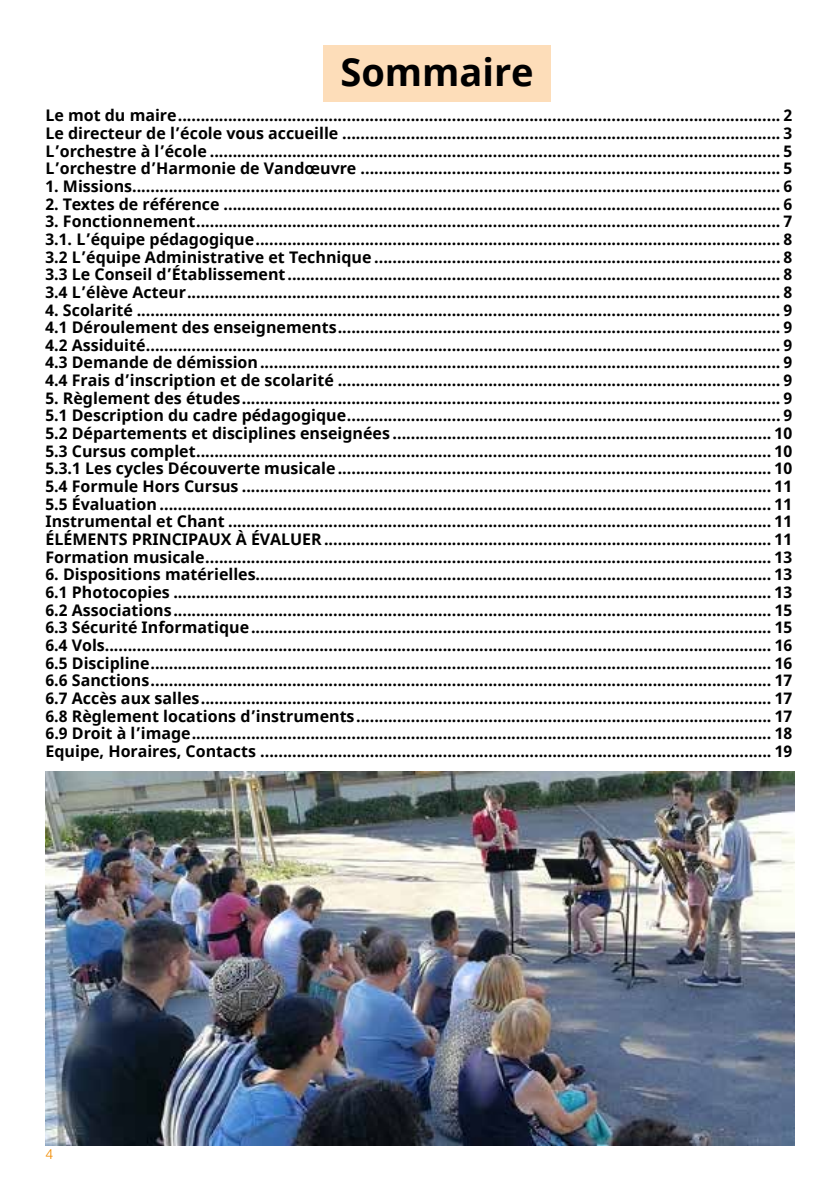
<style>
.page{position:relative;width:840px;height:1191px;background:#fff}
.page>*{position:absolute;margin:0;border:0;box-sizing:border-box;transform-origin:0 0}
.t1{font:700 38px "Noto Sans";color:#000}
.t2{font:700 16px/17.6px "Noto Sans";color:#000;text-align:justify}
.t3{font:300 14px "Helvetica LT Std";color:#f28c00}
</style>
<div class="page">
<div style="left:323px;top:45px;width:227px;height:57px;background:#fdddb9"></div>
<img style="left:45px;top:771px;width:749px;height:374px">
<h1 class="t1" style="left:340px;top:45px;width:194px">Sommaire</h1>
<p class="t2" style="left:45px;top:107px;width:748px">Le mot du maire.................................................................................................................................... 2<br>Le directeur de l’école vous accueille ................................................................................................ 3<br>L’orchestre à l’école ............................................................................................................................. 5<br>L’orchestre d’Harmonie de Vandœuvre ............................................................................................ 5</p>
<p class="t2" style="left:45px;top:178px;width:747px">1. Missions.............................................................................................................................................. 6</p>
<p class="t2" style="left:45px;top:195px;width:747px">2. Textes de référence .......................................................................................................................... 6</p>
<p class="t2" style="left:45px;top:213px;width:747px">3. Fonctionnement................................................................................................................................ 7<br>3.1. L’équipe pédagogique................................................................................................................... 8<br>3.2 L’équipe Administrative et Technique ......................................................................................... 8<br>3.3 Le Conseil d’Établissement ............................................................................................................ 8<br>3.4 L’élève Acteur.................................................................................................................................. 8</p>
<p class="t2" style="left:45px;top:301px;width:748px">4. Scolarité ............................................................................................................................................. 9<br>4.1 Déroulement des enseignements................................................................................................. 9<br>4.2 Assiduité........................................................................................................................................... 9<br>4.3 Demande de démission.................................................................................................................. 9<br>4.4 Frais d’inscription et de scolarité ................................................................................................. 9</p>
<p class="t2" style="left:45px;top:389px;width:748px">5. Règlement des études...................................................................................................................... 9<br>5.1 Description du cadre pédagogique............................................................................................... 9<br>5.2 Départements et disciplines enseignées ................................................................................... 10<br>5.3 Cursus complet.............................................................................................................................. 10<br>5.3.1 Les cycles Découverte musicale............................................................................................... 10<br>5.4 Formule Hors Cursus .................................................................................................................... 11<br>5.5 Évaluation ...................................................................................................................................... 11<br>Instrumental et Chant ....................................................................................................................... 11<br>É LÉ MENTS PRINCIPAUX À ÉVALUER.................................................................................................. 11<br>Formation musicale............................................................................................................................ 13</p>
<p class="t2" style="left:45px;top:566px;width:748px">6. Dispositions matérielles................................................................................................................. 13<br>6.1 Photocopies ................................................................................................................................... 13<br>6.2 Associations................................................................................................................................... 15<br>6.3 Sécurité Informatique.................................................................................................................. 15<br>6.4 Vols.................................................................................................................................................. 16<br>6.5 Discipline........................................................................................................................................ 16<br>6.6 Sanctions........................................................................................................................................ 17<br>6.7 Accès aux salles............................................................................................................................. 17<br>6.8 Règlement locations d’instruments........................................................................................... 17<br>6.9 Droit à l’image............................................................................................................................... 18<br>Equipe, Horaires, Contacts ................................................................................................................ 19</p>
<p class="t3" style="left:45px;top:1144px;width:9px">4</p>
</div>
